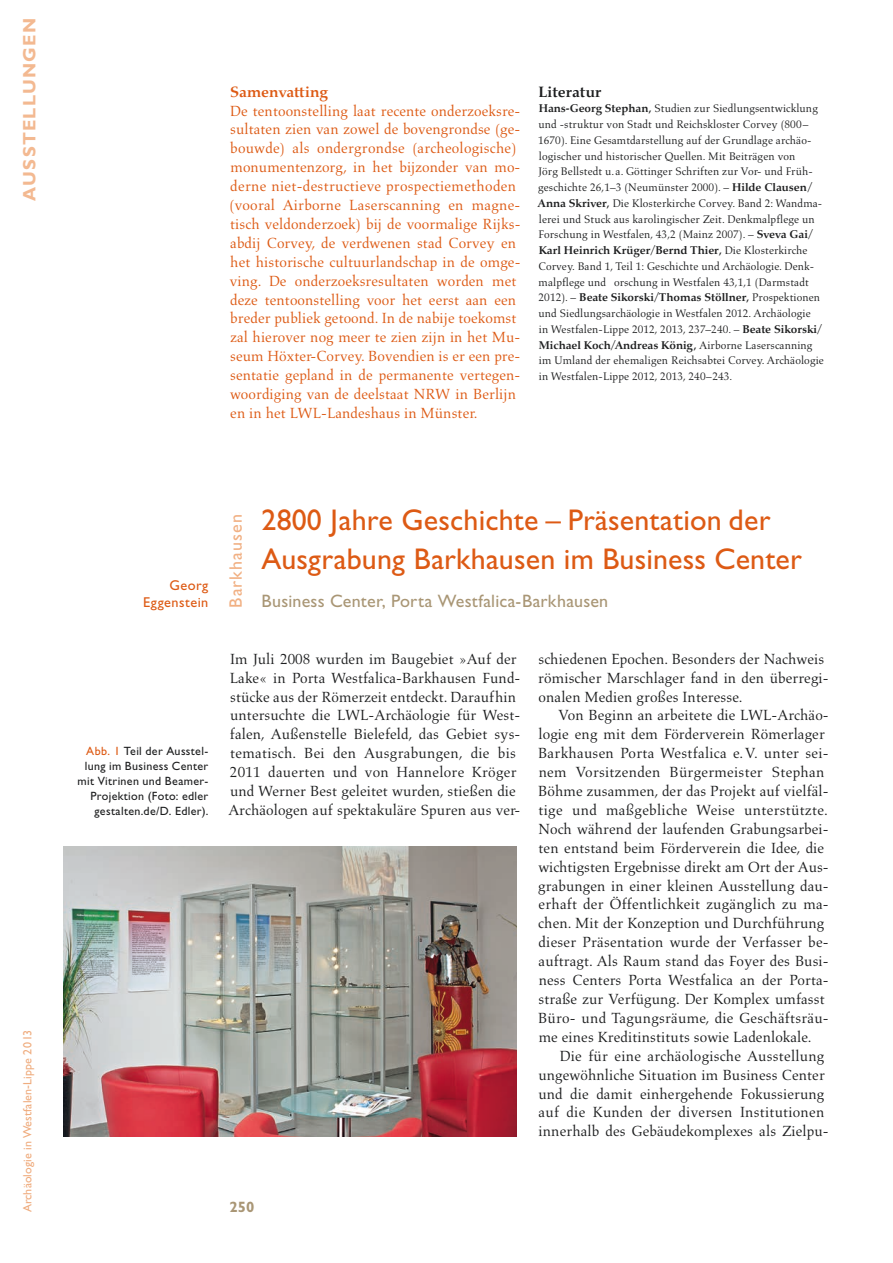
<style>
.page{position:relative;width:893px;height:1263px;background:#fff}
.page>*{position:absolute;margin:0;border:0;box-sizing:border-box;transform-origin:0 0}
.t1{font:30px/39px "Gill Sans Std";letter-spacing:.005em;color:#dd5a14}
.t2{font:18px "Gill Sans Std";letter-spacing:.015em;color:#a99675}
.t3{font:18px "Gill Sans Std Bold 13";letter-spacing:.07em;color:#f3b991}
.t4{font:18px "Gill Sans Std";letter-spacing:.06em;color:#f1b083}
.t5{font:15px/18.9px "Aldus LT Std";letter-spacing:.005em;color:#1d1e1f}
.t6{font:15px/18.9px "Aldus LT Std";letter-spacing:.005em;color:#dd5a14}
.t7{font:700 15px "Aldus Nova";letter-spacing:.005em;color:#dd5a14}
.t8{font:15px "Aldus Nova Bold 2";letter-spacing:.015em;color:#1d1e1f}
.t9{font:700 15px "Gill Sans Std";color:#a99675}
.t10{font:14.25px/17.1px "Gill Sans Std";letter-spacing:.035em;color:#dd5a14;text-align:right}
.t11{font:12px/15px "Gill Sans Std";letter-spacing:.03em;color:#1d1e1f;text-align:right}
.t12{font:12px "Gill Sans Std 13";letter-spacing:.01em;color:#efac7e}
.t13{font:11.25px/15.8px "Aldus LT Std";letter-spacing:.01em;color:#1d1e1f}
.t14{font:700 11.25px "Aldus Nova";color:#1d1e1f}
.t15{font:11.25px "Aldus Nova Bold 2";color:#1d1e1f}
.s1{font-family:"Aldus Nova";font-weight:700}
.s2{font-family:"Aldus Nova Bold 2"}
.s3{font-family:"Aldus LT Std"}
.s4{font-family:"Aldus LT Std";font-weight:400}
.s5{color:#dd5a14}
</style>
<div class="page">
<img style="left:64px;top:846px;width:453px;height:290px">
<p class="t3" style="left:19px;top:201px;width:184px;rotate:-90deg">AUSSTELLUNGEN</p>
<p class="t12" style="left:21px;top:1212px;width:184px;rotate:-90deg">Archäologie in Westfalen-Lippe 2013</p>
<p class="t7" style="left:230px;top:83px;width:99px">Samenvatting</p>
<p class="t6" style="left:230px;top:101px;width:292px">De tentoonstelling laat recente onderzoeksre&shy;sultaten zien van zowel de bovengrondse (ge&shy;bouwde) als ondergrondse (archeologische) monumentenzorg, in het bijzonder van mo&shy;derne niet-destructieve prospectiemethoden (vooral Airborne Laserscanning en magne&shy;tisch veldonderzoek) bij de voormalige Rijks&shy;abdij Corvey, de verdwenen stad Corvey en het historische cultuurlandschap in de omge&shy;ving. De onderzoeksresultaten worden met deze tentoonstelling voor het eerst aan een breder publiek getoond. In de nabije toekomst zal hierover nog meer te zien zijn in het Mu&shy;seum Höxter-Corvey. Bovendien is er een pre&shy;sentatie gepland in de permanente vertegen&shy;woordiging van de deelstaat NRW in Berlijn en in het LWL-Landeshaus in Münster.</p>
<p class="t8" style="left:538px;top:83px;width:65px">Literatur</p>
<p class="t13" style="left:537px;top:101px;width:286px"><span class="s1">Hans-Georg Stephan,</span> Studien zur Siedlungsentwicklung und -struktur von Stadt und Reichskloster Corvey (800– 1670). Eine Gesamtdarstellung auf der Grundlage archäo&shy;logischer und historischer Quellen. Mit Beiträgen von<br>Jörg Bellstedt u.a. Göttinger Schriften zur Vor- und Früh&shy;geschichte 26,1–3 (Neumünster 2000). – <span class="s2">Hilde Clausen/ </span><span class="s1">Anna Skriver,</span> Die Klosterkirche Corvey. Band 2: Wandma&shy;lerei und Stuck aus karolingischer Zeit. Denkmalpflege un Forschung in Westfalen, 43,2 (Mainz 2007). – <span class="s1">Sveva Gai/</span></p>
<p class="t15" style="left:539px;top:244px;width:270px">Karl Heinrich Krüger/Bernd Thier, <span class="s3">Die Klosterkirche</span></p>
<p class="t13" style="left:538px;top:258px;width:277px">Corvey. Band 1, Teil 1: Geschichte und Archäologie. Denk&shy;malpflege und orschung in Westfalen 43,1,1 (Darmstadt</p>
<p class="t14" style="left:539px;top:291px;width:283px"><span class="s4">2012). –</span> Beate Sikorski/Thomas Stöllner, <span class="s4">Prospektionen</span></p>
<p class="t13" style="left:538px;top:306px;width:285px">und Siedlungsarchäologie in Westfalen 2012. Archäologie in Westfalen-Lippe 2012, 2013, 237–240. – <span class="s1">Beate Sikorski/</span></p>
<p class="t14" style="left:539px;top:338px;width:275px">Michael Koch/Andreas König, <span class="s4">Airborne Laserscanning</span></p>
<p class="t13" style="left:539px;top:353px;width:287px">im Umland der ehemaligen Reichsabtei Corvey. Archäologie in Westfalen-Lippe 2012, 2013, 240–243.</p>
<p class="t10" style="left:143px;top:577px;width:67px">Georg<br>Eggenstein</p>
<p class="t11" style="left:78px;top:743px;width:132px"><span class="s5">Abb. 1</span> Teil der Ausstel&shy;lung im Business Center mit Vitrinen und Beamer-<br>Projektion (Foto: edler gestalten.de/D. Edler).</p>
<p class="t4" style="left:225px;top:608px;width:95px;rotate:-90deg">Barkhausen</p>
<h1 class="t1" style="left:261px;top:500px;width:542px">2800 Jahre Geschichte – Präsentation der<br>Ausgrabung Barkhausen im Business Center</h1>
<p class="t2" style="left:261px;top:591px;width:348px">Business Center, Porta Westfalica-Barkhausen</p>
<p class="t5" style="left:228px;top:649px;width:294px">Im Juli 2008 wurden im Baugebiet »Auf der Lake« in Porta Westfalica-Barkhausen Fund&shy;stücke aus der Römerzeit entdeckt. Daraufhin untersuchte die LWL-Archäologie für West&shy;falen, Außenstelle Bielefeld, das Gebiet sys&shy;tematisch. Bei den Ausgrabungen, die bis 2011 dauerten und von Hannelore Kröger und Werner Best geleitet wurden, stießen die Archäologen auf spektakuläre Spuren aus ver-</p>
<p class="t5" style="left:538px;top:649px;width:292px">schiedenen Epochen. Besonders der Nachweis römischer Marschlager fand in den überregi&shy;onalen Medien großes Interesse.</p>
<p class="t5" style="left:538px;top:706px;width:292px;text-indent:20px">Von Beginn an arbeitete die LWL-Archäo&shy;logie eng mit dem Förderverein Römerlager Barkhausen Porta Westfalica e.V. unter sei&shy;nem Vorsitzenden Bürgermeister Stephan Böhme zusammen, der das Projekt auf vielfäl&shy;tige und maßgebliche Weise unterstützte.<br>Noch während der laufenden Grabungsarbei&shy;ten entstand beim Förderverein die Idee, die wichtigsten Ergebnisse direkt am Ort der Aus&shy;grabungen in einer kleinen Ausstellung dau&shy;erhaft der Öffentlichkeit zugänglich zu ma&shy;chen. Mit der Konzeption und Durchführung dieser Präsentation wurde der Verfasser be&shy;auftragt. Als Raum stand das Foyer des Busi&shy;ness Centers Porta Westfalica an der Porta&shy;straße zur Verfügung. Der Komplex umfasst Büro- und Tagungsräume, die Geschäftsräu&shy;me eines Kreditinstituts sowie Ladenlokale.</p>
<p class="t5" style="left:538px;top:1046px;width:292px;text-indent:21px">Die für eine archäologische Ausstellung ungewöhnliche Situation im Business Center und die damit einhergehende Fokussierung auf die Kunden der diversen Institutionen innerhalb des Gebäudekomplexes als Zielpu-</p>
<p class="t9" style="left:230px;top:1198px;width:26px">250</p>
</div>
